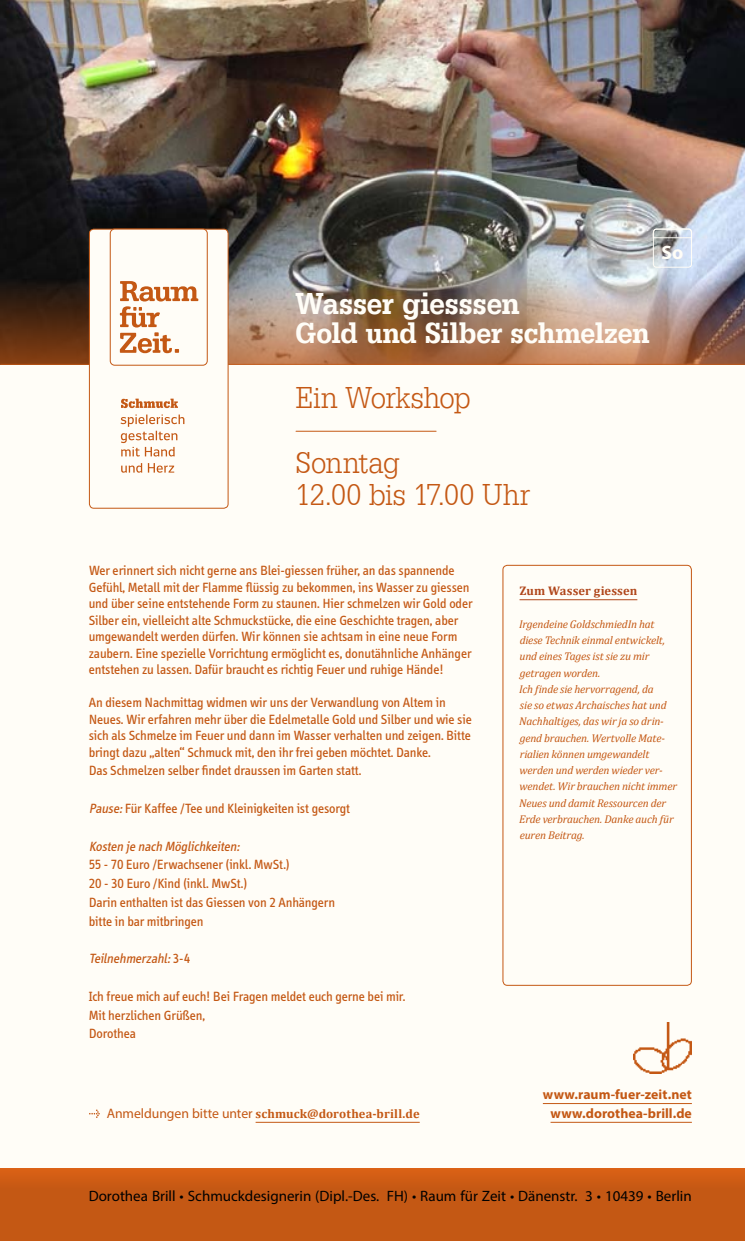
<style>
.page{position:relative;width:745px;height:1241px;background:#fff}
.page>*{position:absolute;margin:0;border:0;box-sizing:border-box;transform-origin:0 0}
.t1{font:31.25px/65px "URW Egyptienne T Ligh Extr Narr";letter-spacing:-.005em;color:#c45814}
.t2{font:31.25px "URW Egyptienne T Medi Extr Narr";color:#fffdf7}
.t3{font:30px "URW Egyptienne T Medi Extr Narr";letter-spacing:-.005em;color:#fffdf7}
.t4{font:700 19.5px "Myriad Pro";color:#fffdf7}
.t5{font:15px "Myriad Pro";color:#000}
.t6{font:13.75px/16.5px "Info";color:#c45814}
.t7{font:italic 13.75px "Info";color:#c45814}
.t8{font:700 13.75px/18.8px "Myriad Pro";color:#c45814;text-align:center}
.t9{font:700 12.5px "Cambria";letter-spacing:.01em;color:#c45814}
.t10{font:700 12.5px "Cambria";letter-spacing:.01em;color:#b0461a}
.t11{font:italic 11.25px/16.2px "Cambria";letter-spacing:-.015em;color:#c45814}
.s1{font-style:italic}
.s2{font-style:normal}
.s3{font-family:"Myriad Pro";font-weight:400;font-size:13.75px}
</style>
<div class="page">
<div style="left:0;top:0;width:744px;height:1240px;background:#fffdf7"></div>
<img style="left:0;top:0;width:744px;height:239px">
<img style="left:0;top:239px;width:744px;height:125px">
<div style="left:0;top:1168px;width:744px;height:72px;background:linear-gradient(to bottom,#cf5d15,#c05614)"></div>
<hr style="left:0;top:364px;width:744px;height:1px;background:#c45814">
<div style="left:502px;top:565px;width:189px;height:420px;border:1px solid #c45814;border-radius:4px"></div>
<hr style="left:519px;top:599px;width:118px;height:1px;background:#b0461a">
<hr style="left:255px;top:1121px;width:164px;height:1px;background:#c45814">
<svg style="left:89px;top:1109px;width:11px;height:8px"></svg>
<img style="left:633px;top:1022px;width:58px;height:51px">
<div style="left:89px;top:229px;width:139px;height:279px;background:#fffdf7;border-radius:4px"></div>
<div style="left:89px;top:229px;width:139px;height:279px;border:1px solid #c45814;border-radius:4px"></div>
<div style="left:110px;top:229px;width:97px;height:136px;border:1px solid #c45814;border-radius:4px"></div>
<svg style="left:120px;top:281px;width:78px;height:72px"></svg>
<svg style="left:121px;top:463px;width:53px;height:9px"></svg>
<svg style="left:120px;top:414px;width:64px;height:42px"></svg>
<svg style="left:121px;top:398px;width:57px;height:10px"></svg>
<hr style="left:296px;top:431px;width:140px;height:1px;background:#c45814">
<div style="left:652px;top:229px;width:39px;height:38px;border:1px solid #fffdf7;border-radius:3px"></div>
<svg style="left:652px;top:228px;width:39px;height:10px"></svg>
<hr style="left:542px;top:1102px;width:149px;height:1px;background:#c45814">
<hr style="left:550px;top:1121px;width:141px;height:1px;background:#c45814">
<h3 class="t4" style="left:661px;top:240px;width:23px">So</h3>
<h1 class="t2" style="left:295px;top:285px;width:225px">Wasser giesssen</h1>
<h2 class="t3" style="left:295px;top:315px;width:355px">Gold und Silber schmelzen</h2>
<h1 class="t1" style="left:295px;top:364px;width:177px">Ein Workshop<br>Sonntag</h1>
<h1 class="t1" style="left:295px;top:462px;width:236px">12.00 bis 17.00 Uhr</h1>
<p class="t6" style="left:89px;top:562px;width:385px">Wer erinnert sich nicht gerne ans Blei-giessen früher, an das spannende Gefühl, Metall mit der Flamme flüssig zu bekommen, ins Wasser zu giessen und über seine entstehende Form zu staunen. Hier schmelzen wir Gold oder Silber ein, vielleicht alte Schmuckstücke, die eine Geschichte tragen, aber umgewandelt werden dürfen. Wir können sie achtsam in eine neue Form zaubern. Eine spezielle Vorrichtung ermöglicht es, donutähnliche Anhänger entstehen zu lassen. Dafür braucht es richtig Feuer und ruhige Hände!</p>
<p class="t6" style="left:89px;top:694px;width:384px">An diesem Nachmittag widmen wir uns der Verwandlung von Altem in Neues. Wir erfahren mehr über die Edelmetalle Gold und Silber und wie sie sich als Schmelze im Feuer und dann im Wasser verhalten und zeigen. Bitte bringt dazu „alten“ Schmuck mit, den ihr frei geben möchtet. Danke.</p>
<p class="t6" style="left:89px;top:762px;width:274px">Das Schmelzen selber findet draussen im Garten statt.</p>
<p class="t6" style="left:89px;top:800px;width:263px"><span class="s1">Pause:</span>Für Kaffee /Tee und Kleinigkeiten ist gesorgt</p>
<p class="t7" style="left:89px;top:838px;width:155px">Kosten je nach Möglichkeiten:</p>
<p class="t6" style="left:89px;top:855px;width:248px;line-height:18.8px">55 - 70 Euro /Erwachsener (inkl. MwSt.)<br>20 - 30 Euro /Kind (inkl. MwSt.)<br>Darin enthalten ist das Giessen von 2 Anhängern bitte in bar mitbringen</p>
<p class="t7" style="left:89px;top:950px;width:103px">Teilnehmerzahl:<span class="s2">3 - 4</span></p>
<p class="t6" style="left:89px;top:986px;width:318px;line-height:18.8px">Ich freue mich auf euch! Bei Fragen meldet euch gerne bei mir.<br>Mit herzlichen Grüßen,<br>Dorothea</p>
<p class="t9" style="left:107px;top:1105px;width:314px"><span class="s3">Anmeldungen bitte unter</span> schmuck@dorothea-brill.de</p>
<p class="t10" style="left:519px;top:583px;width:119px">Zum Wasser giessen</p>
<p class="t11" style="left:519px;top:615px;width:159px">Irgendeine GoldschmiedIn hat diese Technik einmal entwickelt, und eines Tages ist sie zu mir getragen worden.<br>Ich finde sie hervorragend, da<br>sie so etwas Archaisches hat und<br>Nachhaltiges, das wir ja so drin&shy;gend brauchen. Wertvolle Mate&shy;rialien können umgewandelt werden und werden wieder ver&shy;wendet. Wir brauchen nicht immer<br>Neues und damit Ressourcen der<br>Erde verbrauchen. Danke auch für euren Beitrag.</p>
<p class="t8" style="left:542px;top:1084px;width:150px">www.raum-fuer-zeit.net www.dorothea-brill.de</p>
<p class="t5" style="left:89px;top:1186px;width:604px">Dorothea Brill • Schmuckdesignerin (Dipl.-Des. FH) • Raum für Zeit • Dänenstr. 3 • 10439 • Berlin</p>
</div>
